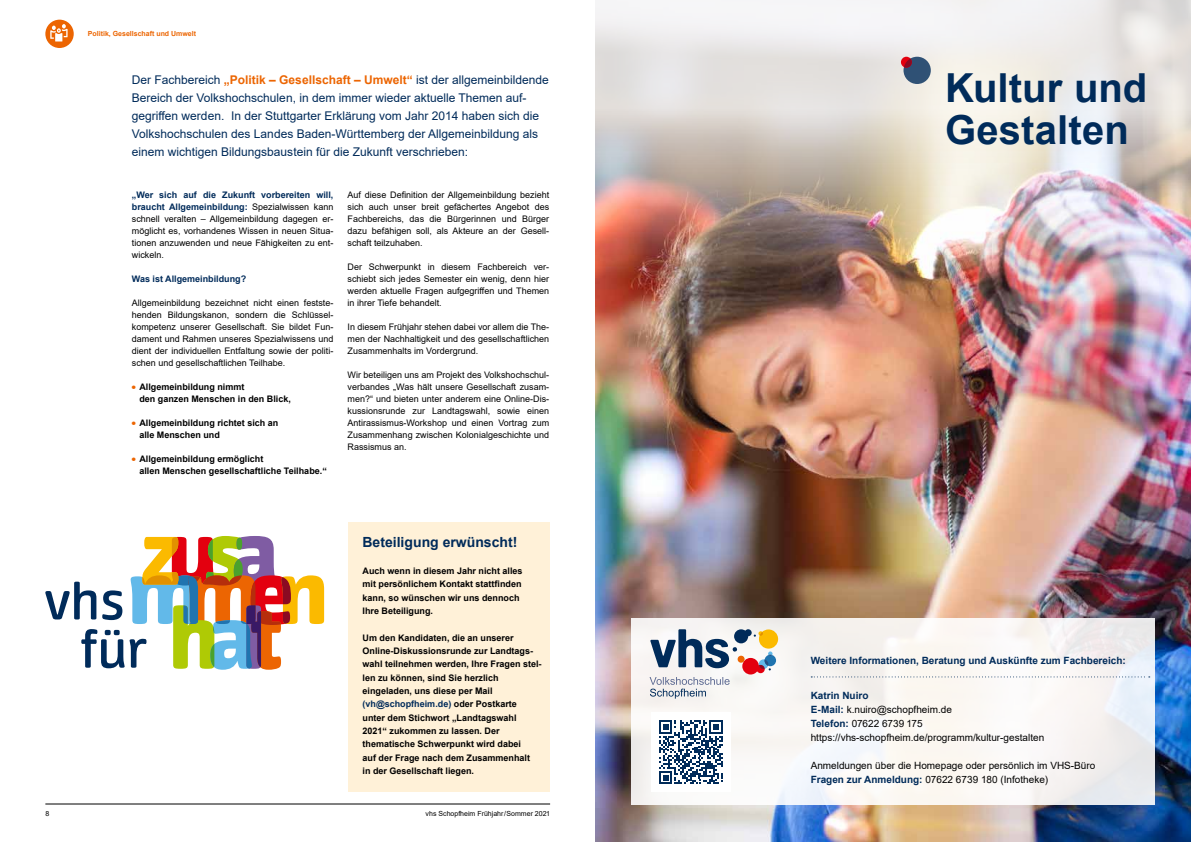
<style>
.page{position:relative;width:1191px;height:842px;background:#fff}
.page>*{position:absolute;margin:0;border:0;box-sizing:border-box;transform-origin:0 0}
.t1{font:700 40px/42px "Arial";color:#002b5a}
.t2{font:700 14px "Arial";color:#002b5a}
.t3{font:12px/18px "Arial";color:#002b5a}
.t4{font:10px/14px "Arial";color:#000}
.t5{font:700 10px "Arial";color:#002b5a}
.t6{font:9px/12px "Arial";color:#000;text-align:justify}
.t7{font:700 9px/13.3px "Arial";color:#000}
.t8{font:700 9px "Arial";color:#002b5a}
.t9{font:7px "Arial";color:#000}
.t10{font:700 7px "Arial";color:#ec6502}
.s1{font-weight:700;color:#ec6502}
.s2{font-weight:700;color:#002b5a}
.s3{color:#002b5a}
</style>
<div class="page">
<img style="left:595px;top:276px;width:596px;height:566px">
<img style="left:595px;top:0;width:596px;height:276px">
<div style="left:903px;top:57px;width:27px;height:27px;background:#2f5175;border-radius:50%"></div>
<div style="left:901px;top:57px;width:11px;height:11px;background:#e3000f;border-radius:50%"></div>
<svg style="left:904px;top:59px;width:8px;height:9px"></svg>
<div style="left:45px;top:20px;width:29px;height:28px;background:#ec6502;border-radius:50%"></div>
<svg style="left:50px;top:24px;width:18px;height:17px"></svg>
<hr style="left:45px;top:804px;width:505px;height:1px;background:#000">
<div style="left:348px;top:522px;width:202px;height:270px;background:#fff1d8"></div>
<svg style="left:45px;top:536px;width:279px;height:134px"></svg>
<div style="left:631px;top:618px;width:524px;height:186px;background:linear-gradient(to right,#faf8f5,#f4f2f2)"></div>
<svg style="left:649px;top:629px;width:129px;height:70px"></svg>
<svg style="left:811px;top:676px;width:338px;height:1px"></svg>
<div style="left:651px;top:713px;width:79px;height:79px;background:#fff"></div>
<svg style="left:659px;top:720px;width:63px;height:64px"></svg>
<p class="t10" style="left:88px;top:29px;width:110px">Politik, Gesellschaft und Umwelt</p>
<p class="t3" style="left:132px;top:71px;width:418px">Der Fachbereich <span class="s1">„Politik – Gesellschaft – Umwelt“</span> ist der allgemeinbildende Bereich der Volkshochschulen, in dem immer wieder aktuelle Themen auf&shy;gegriffen werden. In der Stuttgarter Erklärung vom Jahr 2014 haben sich die Volkshochschulen des Landes Baden-Württemberg der Allgemeinbildung als einem wichtigen Bildungsbaustein für die Zukunft verschrieben:</p>
<p class="t6" style="left:132px;top:189px;width:203px"><span class="s2">„Wer sich auf die Zukunft vorbereiten will, braucht Allgemeinbildung:</span> Spezialwissen kann schnell veralten – Allgemeinbildung dagegen er&shy;möglicht es, vorhandenes Wissen in neuen Situa&shy;tionen anzuwenden und neue Fähigkeiten zu ent&shy;wickeln.</p>
<p class="t8" style="left:132px;top:272px;width:116px">Was ist Allgemeinbildung?</p>
<p class="t6" style="left:132px;top:297px;width:203px">Allgemeinbildung bezeichnet nicht einen festste&shy;henden Bildungskanon, sondern die Schlüssel&shy;kompetenz unserer Gesellschaft. Sie bildet Fun&shy;dament und Rahmen unseres Spezialwissens und dient der individuellen Entfaltung sowie der politi&shy;schen und gesellschaftlichen Teilhabe.</p>
<p class="t7" style="left:139px;top:381px;width:153px;line-height:12px;text-indent:-8px"><sup>●</sup> Allgemeinbildung nimmt<br>den ganzen Menschen in den Blick,</p>
<p class="t7" style="left:139px;top:417px;width:141px;line-height:12px;text-indent:-8px"><sup>●</sup> Allgemeinbildung richtet sich an alle Menschen und</p>
<p class="t7" style="left:139px;top:453px;width:189px;line-height:12px;text-indent:-8px"><sup>●</sup> Allgemeinbildung ermöglicht<br>allen Menschen gesellschaftliche Teilhabe.“</p>
<p class="t6" style="left:347px;top:189px;width:203px">Auf diese Definition der Allgemeinbildung bezieht sich auch unser breit gefächertes Angebot des Fachbereichs, das die Bürgerinnen und Bürger dazu befähigen soll, als Akteure an der Gesell&shy;schaft teilzuhaben.</p>
<p class="t6" style="left:347px;top:261px;width:203px">Der Schwerpunkt in diesem Fachbereich ver&shy;schiebt sich jedes Semester ein wenig, denn hier werden aktuelle Fragen aufgegriffen und Themen in ihrer Tiefe behandelt.</p>
<p class="t6" style="left:347px;top:321px;width:203px">In diesem Frühjahr stehen dabei vor allem die The&shy;men der Nachhaltigkeit und des gesellschaftlichen Zusammenhalts im Vordergrund.</p>
<p class="t6" style="left:347px;top:369px;width:203px">Wir beteiligen uns am Projekt des Volkshochschul&shy;verbandes „Was hält unsere Gesellschaft zusam&shy;men?“ und bieten unter anderem eine Online-Dis&shy;kussionsrunde zur Landtagswahl, sowie einen Antirassismus-Workshop und einen Vortrag zum Zusammenhang zwischen Kolonialgeschichte und Rassismus an.</p>
<h2 class="t2" style="left:362px;top:532px;width:156px">Beteiligung erwünscht!</h2>
<p class="t7" style="left:362px;top:564px;width:162px">Auch wenn in diesem Jahr nicht alles mit persönlichem Kontakt stattfinden kann, so wünschen wir uns dennoch<br>Ihre Beteiligung.</p>
<p class="t7" style="left:362px;top:631px;width:181px">Um den Kandidaten, die an unserer Online-Diskussionsrunde zur Landtags&shy;wahl teilnehmen werden, Ihre Fragen stel&shy;len zu können, sind Sie herzlich eingeladen, uns diese per Mail <span class="s3">(vh@schopfheim.de)</span> oder Postkarte unter dem Stichwort „Landtagswahl 2021“ zukommen zu lassen. Der thematische Schwerpunkt wird dabei<br>auf der Frage nach dem Zusammenhalt<br>in der Gesellschaft liegen.</p>
<p class="t9" style="left:45px;top:809px;width:5px">8</p>
<p class="t9" style="left:425px;top:809px;width:126px">vhs Schopfheim Frühjahr/Sommer 2021</p>
<h1 class="t1" style="left:945px;top:67px;width:204px">Kultur und<br>Gestalten</h1>
<p class="t5" style="left:810px;top:653px;width:317px">Weitere Informationen, Beratung und Auskünfte zum Fachbereich:</p>
<p class="t4" style="left:810px;top:688px;width:235px"><span class="s2">Katrin Nuiro<br>E-Mail:</span> k.nuiro@schopfheim.de<br><span class="s2">Telefon:</span> 07622 6739 175 https://vhs-schopfheim.de/programm/kultur-gestalten</p>
<p class="t4" style="left:810px;top:758px;width:286px">Anmeldungen über die Homepage oder persönlich im VHS-Büro<br><span class="s2">Fragen zur Anmeldung:</span> 07622 6739 180 (Infotheke)</p>
</div>
